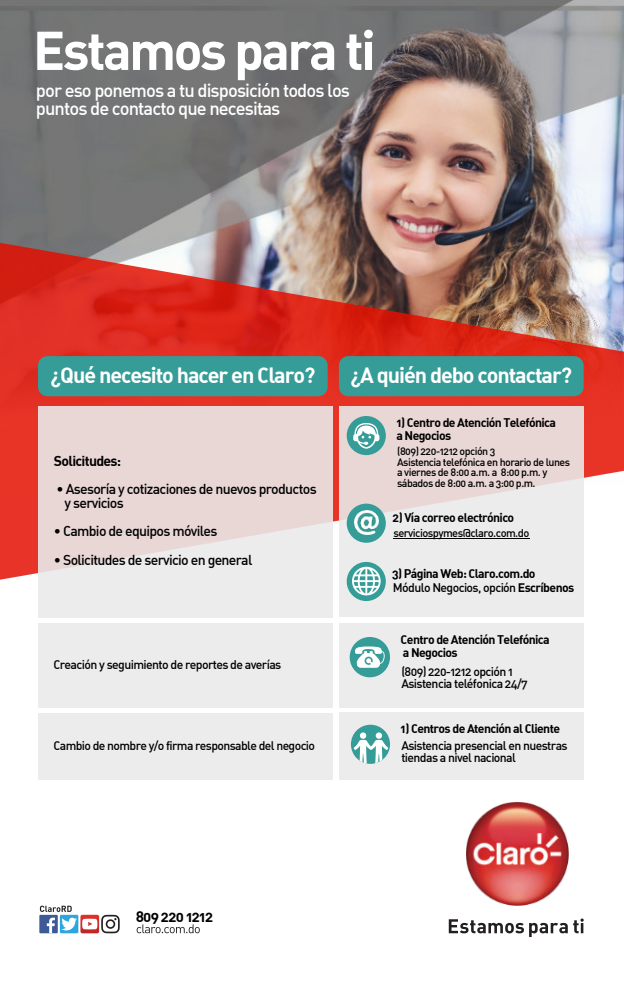
<style>
.page{position:relative;width:624px;height:982px;background:#fff}
.page>*{position:absolute;margin:0;border:0;box-sizing:border-box;transform-origin:0 0}
.t1{font:53.6px "DIN Bold Alternate";letter-spacing:-.05em;color:#fff}
.t2{font:21.6px "DIN Bold Alternate";letter-spacing:-.05em;color:#fff}
.t3{font:18.4px/18.4px "DIN Medium Alternate";letter-spacing:-.05em;color:#fff}
.t4{font:15.2px "DIN Bold Alternate";letter-spacing:-.05em;color:#000}
.t5{font:14px/14px "DIN Medium Alternate";letter-spacing:-.05em;color:#000}
.t6{font:14px "DIN Bold";letter-spacing:-.05em;color:#000}
.t7{font:12.4px/12.4px "DIN Medium Alternate";letter-spacing:-.05em;color:#000}
.t8{font:12.4px/12.4px "DIN Bold Alternate";letter-spacing:-.05em;color:#000}
.t9{font:11.2px "DIN Medium Alternate";letter-spacing:-.05em;color:#000}
.t10{font:10.8px/10.8px "DIN Medium Alternate";letter-spacing:-.05em;color:#000}
.s1{font-family:"DIN";font-weight:700}
</style>
<div class="page">
<img style="left:0;top:0;width:624px;height:219px">
<img style="left:0;top:219px;width:624px;height:384px">
<div style="left:38px;top:356px;width:290px;height:40px;background:#359c97;border-radius:9px"></div>
<div style="left:339px;top:356px;width:245px;height:40px;background:#359c97;border-radius:9px"></div>
<div style="left:339px;top:623px;width:245px;height:84px;background:#eaeaea"></div>
<div style="left:350px;top:637px;width:40px;height:40px;background:#359c97;border-radius:50%"></div>
<svg style="left:355px;top:646px;width:30px;height:21px"></svg>
<div style="left:339px;top:407px;width:245px;height:210px;background:#eaeaea;opacity:.9"></div>
<div style="left:347px;top:416px;width:39px;height:39px;background:#359c97;border-radius:50%"></div>
<svg style="left:353px;top:423px;width:26px;height:25px"></svg>
<div style="left:347px;top:503px;width:39px;height:39px;background:#359c97;border-radius:50%"></div>
<img style="left:354px;top:510px;width:24px;height:25px">
<hr style="left:393px;top:538px;width:137px;height:1px;background:#000">
<div style="left:339px;top:712px;width:245px;height:68px;background:#eaeaea"></div>
<div style="left:347px;top:562px;width:39px;height:39px;background:#359c97;border-radius:50%"></div>
<svg style="left:352px;top:566px;width:29px;height:29px"></svg>
<svg style="left:351px;top:724px;width:39px;height:39px"></svg>
<svg style="left:353px;top:732px;width:36px;height:31px"></svg>
<div style="left:38px;top:406px;width:294px;height:211px;background:#eaeaea;opacity:.9"></div>
<div style="left:38px;top:712px;width:294px;height:67px;background:#eaeaea"></div>
<div style="left:38px;top:623px;width:294px;height:84px;background:#eaeaea"></div>
<svg style="left:137px;top:924px;width:63px;height:9px"></svg>
<svg style="left:39px;top:914px;width:19px;height:19px"></svg>
<svg style="left:40px;top:905px;width:80px;height:28px"></svg>
<svg style="left:449px;top:918px;width:135px;height:18px"></svg>
<img style="left:466px;top:802px;width:102px;height:103px">
<h1 class="t1" style="left:33px;top:15px;width:345px">Estamos para ti</h1>
<h3 class="t3" style="left:36px;top:80px;width:316px">por eso ponemos a tu disposición todos los puntos de contacto que necesitas</h3>
<h2 class="t2" style="left:50px;top:360px;width:267px">¿Qué necesito hacer en Claro?</h2>
<h2 class="t2" style="left:350px;top:360px;width:224px">¿A quién debo contactar?</h2>
<p class="t6" style="left:54px;top:451px;width:69px">Solicitudes:</p>
<p class="t5" style="left:65px;top:481px;width:254px;text-indent:-8px">• Asesoría y cotizaciones de nuevos productos y servicios</p>
<p class="t5" style="left:54px;top:523px;width:165px">• Cambio de equipos móviles</p>
<p class="t5" style="left:54px;top:552px;width:200px">• Solicitudes de servicio en general</p>
<p class="t7" style="left:53px;top:657px;width:230px">Creación y seguimiento de reportes de averías</p>
<p class="t7" style="left:53px;top:738px;width:263px">Cambio de nombre y/o firma responsable del negocio</p>
<p class="t4" style="left:136px;top:906px;width:79px">809 220 1212</p>
<p class="t8" style="left:396px;top:416px;width:161px">1) Centro de Atención Telefónica a Negocios</p>
<p class="t10" style="left:397px;top:445px;width:174px">(809) 220-1212 opción 3<br>Asistencia telefónica en horario de lunes a viernes de 8:00 a.m. a 8:00 p.m. y sábados de 8:00 a.m. a 3:00 p.m.</p>
<p class="t8" style="left:393px;top:511px;width:123px">2) Vía correo electrónico</p>
<p class="t9" style="left:393px;top:525px;width:138px">serviciospymes@claro.com.do</p>
<p class="t8" style="left:392px;top:566px;width:145px">3) Página Web: Claro.com.do</p>
<p class="t7" style="left:393px;top:581px;width:183px">Módulo Negocios, opción <span class="s1">Escríbenos</span></p>
<p class="t8" style="left:401px;top:633px;width:151px">Centro de Atención Telefónica a Negocios</p>
<p class="t7" style="left:401px;top:664px;width:128px">(809) 220-1212 opción 1<br>Asistencia teléfonica 24/7</p>
<p class="t8" style="left:401px;top:722px;width:161px">1) Centros de Atención al Cliente</p>
<p class="t7" style="left:401px;top:738px;width:168px">Asistencia presencial en nuestras tiendas a nivel nacional</p>
</div>
